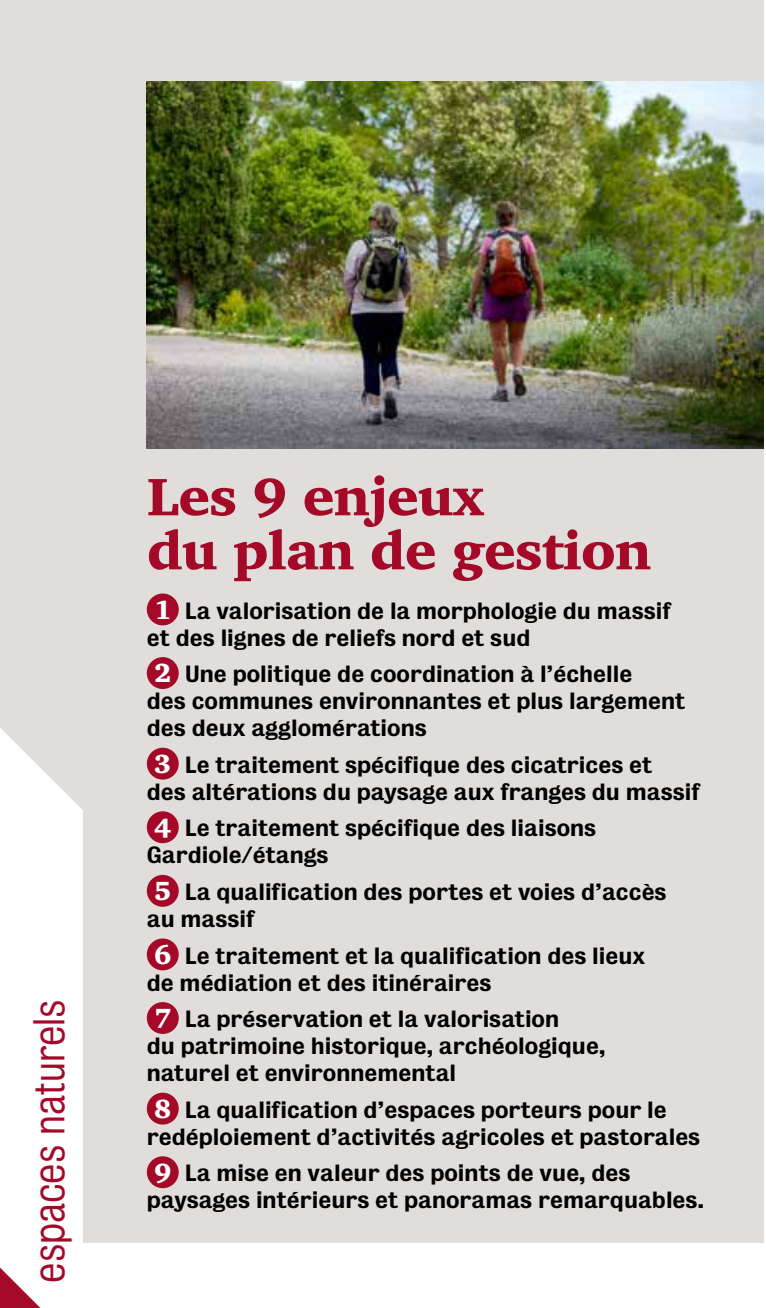
<style>
.page{position:relative;width:766px;height:1308px;background:#fff}
.page>*{position:absolute;margin:0;border:0;box-sizing:border-box;transform-origin:0 0}
.t1{font:900 54px/54px "Charter BT";letter-spacing:-.02em;color:#a40a28}
.t2{font:40.5px "Bureau Grotesque Five One";color:#a40a28}
.t3{font:21.38px/27px "Bureau Grotesque Five Five";color:#000}
.s1{font-family:"Charter BT";font-weight:900;font-size:27px;color:#fff}
</style>
<div class="page">
<svg style="left:0;top:1267px;width:40px;height:40px"></svg>
<div style="left:0;top:0;width:763px;height:1242px;background:#e0dddb"></div>
<svg style="left:0;top:728px;width:83px;height:514px;background:#fcfcfc"></svg>
<div style="left:147px;top:593px;width:32px;height:32px;background:#a40a28;border-radius:50%"></div>
<div style="left:147px;top:657px;width:32px;height:32px;background:#a40a28;border-radius:50%"></div>
<div style="left:147px;top:747px;width:32px;height:32px;background:#a40a28;border-radius:50%"></div>
<div style="left:147px;top:811px;width:32px;height:32px;background:#a40a28;border-radius:50%"></div>
<div style="left:147px;top:875px;width:32px;height:31px;background:#a40a28;border-radius:50%"></div>
<div style="left:147px;top:938px;width:32px;height:32px;background:#a40a28;border-radius:50%"></div>
<div style="left:147px;top:1002px;width:32px;height:32px;background:#a40a28;border-radius:50%"></div>
<div style="left:147px;top:1092px;width:32px;height:32px;background:#a40a28;border-radius:50%"></div>
<div style="left:147px;top:1156px;width:32px;height:32px;background:#a40a28;border-radius:50%"></div>
<img style="left:147px;top:81px;width:616px;height:367px">
<h2 class="t2" style="left:26px;top:1283px;width:285px;rotate:-90deg">espaces naturels</h2>
<h1 class="t1" style="left:147px;top:469px;width:506px">Les 9 enjeux<br>du plan de gestion</h1>
<p class="t3" style="left:147px;top:597px;width:525px;text-indent:7px"><span class="s1">1</span> La valorisation de la morphologie du massif et des lignes de reliefs nord et sud</p>
<p class="t3" style="left:147px;top:661px;width:540px;text-indent:7px"><span class="s1">2</span> Une politique de coordination à l’échelle<br>des communes environnantes et plus largement des deux agglomérations</p>
<p class="t3" style="left:147px;top:751px;width:554px;text-indent:7px"><span class="s1">3</span> Le traitement spécifique des cicatrices et<br>des altérations du paysage aux franges du massif</p>
<p class="t3" style="left:147px;top:815px;width:451px;text-indent:7px"><span class="s1">4</span> Le traitement spécifique des liaisons<br>Gardiole/étangs</p>
<p class="t3" style="left:147px;top:878px;width:521px;text-indent:7px"><span class="s1">5</span> La qualification des portes et voies d’accès au massif</p>
<p class="t3" style="left:147px;top:942px;width:500px;text-indent:7px"><span class="s1">6</span> Le traitement et la qualification des lieux de médiation et des itinéraires</p>
<p class="t3" style="left:147px;top:1005px;width:460px;text-indent:7px"><span class="s1">7</span> La préservation et la valorisation<br>du patrimoine historique, archéologique, naturel et environnemental</p>
<p class="t3" style="left:147px;top:1096px;width:555px;text-indent:7px"><span class="s1">8</span> La qualification d’espaces porteurs pour le redéploiement d’activités agricoles et pastorales</p>
<p class="t3" style="left:147px;top:1160px;width:558px;text-indent:7px"><span class="s1">9</span> La mise en valeur des points de vue, des paysages intérieurs et panoramas remarquables.</p>
</div>
